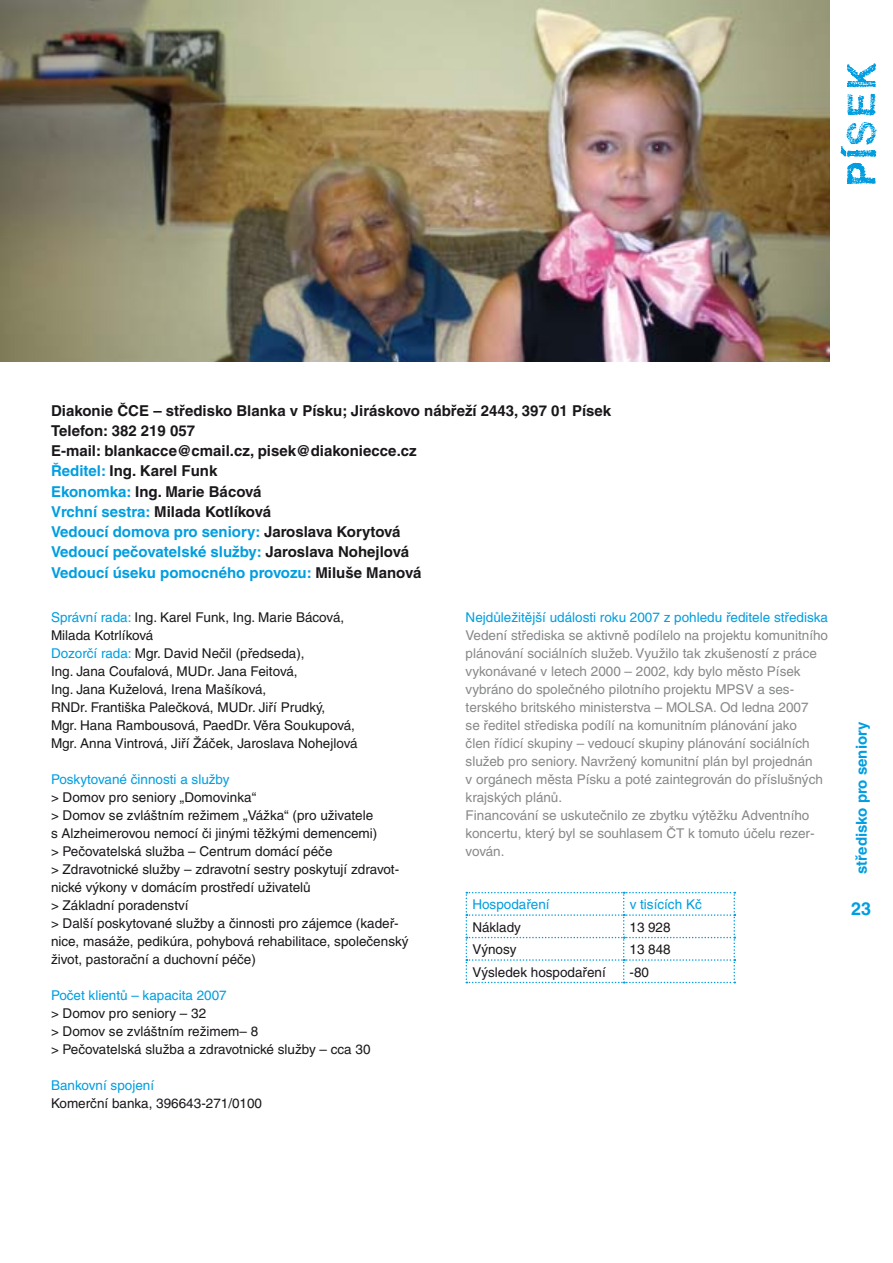
<style>
.page{position:relative;width:893px;height:1263px;background:#fff}
.page>*{position:absolute;margin:0;border:0;box-sizing:border-box;transform-origin:0 0}
.t1{font:700 18px "Helvetica CE";color:#009ee0}
.t2{font:700 15px/20.4px "Helvetica CE";color:#1a171b}
.t3{font:700 15px "Helvetica CE";color:#009ee0}
.t4{font:13.5px/18px "Helvetica CE";color:#1a171b}
.t5{font:13.5px/18px "Helvetica CE";color:#878889}
.t6{font:13.5px "Helvetica CE";color:#009ee0}
.s1{color:#009ee0}
</style>
<div class="page">
<img style="left:0;top:0;width:829px;height:361px">
<svg style="left:847px;top:163px;width:28px;height:21px"></svg>
<svg style="left:840px;top:122px;width:36px;height:35px"></svg>
<svg style="left:847px;top:93px;width:28px;height:23px"></svg>
<svg style="left:847px;top:63px;width:28px;height:24px"></svg>
<svg style="left:466px;top:892px;width:269px;height:91px"></svg>
<p class="t2" style="left:51px;top:402px;width:562px">Diakonie ČCE – středisko Blanka v Písku; Jiráskovo nábřeží 2443, 397 01 Písek Telefon: 382 219 057<br>E-mail: blankacce@cmail.cz, pisek@diakoniecce.cz<br><span class="s1">Ředitel:</span> Ing. Karel Funk<br><span class="s1">Ekonomka:</span> Ing. Marie Bácová<br><span class="s1">Vrchní sestra:</span> Milada Kotlíková<br><span class="s1">Vedoucí domova pro seniory:</span> Jaroslava Korytová<br><span class="s1">Vedoucí pečovatelské služby:</span> Jaroslava Nohejlová<br><span class="s1">Vedoucí úseku pomocného provozu:</span> Miluše Manová</p>
<p class="t4" style="left:51px;top:610px;width:308px"><span class="s1">Správní rada:</span> Ing. Karel Funk, Ing. Marie Bácová, Milada Kotrlíková<br><span class="s1">Dozorčí rada:</span> Mgr. David Nečil (předseda),<br>Ing. Jana Coufalová, MUDr. Jana Feitová,<br>Ing. Jana Kuželová, Irena Mašíková,<br>RNDr. Františka Palečková, MUDr. Jiří Prudký,<br>Mgr. Hana Rambousová, PaedDr. Věra Soukupová, Mgr. Anna Vintrová, Jiří Žáček, Jaroslava Nohejlová</p>
<p class="t6" style="left:51px;top:774px;width:180px">Poskytované činnosti a služby</p>
<p class="t4" style="left:51px;top:790px;width:359px">&gt; Domov pro seniory „Domovinka“<br>&gt; Domov se zvláštním režimem „Vážka“ (pro uživatele<br>s Alzheimerovou nemocí či jinými těžkými demencemi)<br>&gt; Pečovatelská služba – Centrum domácí péče<br>&gt; Zdravotnické služby – zdravotní sestry poskytují zdravot&shy;nické výkony v domácím prostředí uživatelů<br>&gt; Základní poradenství<br>&gt; Další poskytované služby a činnosti pro zájemce (kadeř&shy;nice, masáže, pedikúra, pohybová rehabilitace, společenský život, pastorační a duchovní péče)</p>
<p class="t6" style="left:51px;top:990px;width:177px">Počet klientů – kapacita 2007</p>
<p class="t4" style="left:51px;top:1006px;width:321px">&gt; Domov pro seniory – 32<br>&gt; Domov se zvláštním režimem– 8<br>&gt; Pečovatelská služba a zdravotnické služby – cca 30</p>
<p class="t6" style="left:51px;top:1080px;width:105px">Bankovní spojení</p>
<p class="t4" style="left:51px;top:1096px;width:213px">Komerční banka, 396643-271/0100</p>
<p class="t6" style="left:466px;top:612px;width:364px">Nejdůležitější události roku 2007 z pohledu ředitele střediska</p>
<p class="t5" style="left:466px;top:628px;width:364px">Vedení střediska se aktivně podílelo na projektu komunitního plánování sociálních služeb. Využilo tak zkušeností z práce vykonávané v letech 2000 – 2002, kdy bylo město Písek vybráno do společného pilotního projektu MPSV a ses&shy;terského britského ministerstva – MOLSA. Od ledna 2007<br>se ředitel střediska podílí na komunitním plánování jako<br>člen řídicí skupiny – vedoucí skupiny plánování sociálních služeb pro seniory. Navržený komunitní plán byl projednán<br>v orgánech města Písku a poté zaintegrován do příslušných krajských plánů.<br>Financování se uskutečnilo ze zbytku výtěžku Adventního koncertu, který byl se souhlasem ČT k tomuto účelu rezer&shy;vován.</p>
<p class="t6" style="left:472px;top:899px;width:79px">Hospodaření</p>
<p class="t6" style="left:630px;top:899px;width:74px">v tisících Kč</p>
<p class="t4" style="left:472px;top:919px;width:50px">Náklady</p>
<p class="t4" style="left:629px;top:919px;width:43px">13 928</p>
<p class="t4" style="left:472px;top:942px;width:46px">Výnosy</p>
<p class="t4" style="left:630px;top:942px;width:43px">13 848</p>
<p class="t4" style="left:472px;top:964px;width:135px">Výsledek hospodaření</p>
<p class="t4" style="left:629px;top:964px;width:21px">-80</p>
<p class="t3" style="left:856px;top:874px;width:154px;rotate:-90deg">středisko pro seniory</p>
<h1 class="t1" style="left:851px;top:902px;width:22px">23</h1>
</div>
